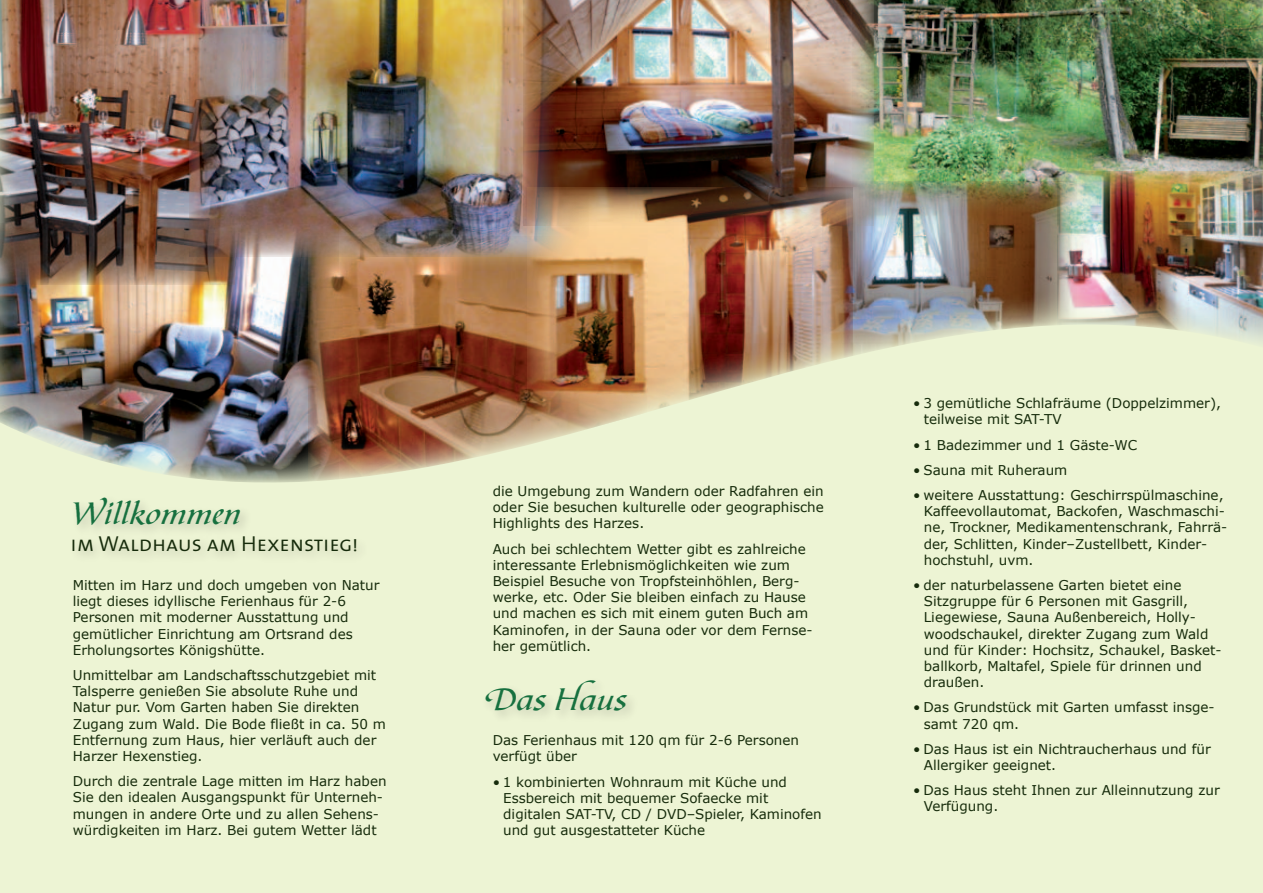
<style>
.page{position:relative;width:1263px;height:893px;background:#edf4d4}
.page>*{position:absolute;margin:0;border:0;box-sizing:border-box;transform-origin:0 0}
.t1{font:32.1px "Bible Script LT";letter-spacing:.03em;color:#16703f;scale:1.1 1}
.t2{font:21.75px "The Mix Semi Light Caps";color:#162b0b}
.t3{font:13.5px/16.2px "Verdana";color:#162b0b}
</style>
<div class="page">
<img style="left:873px;top:0;width:390px;height:181px">
<img style="left:0;top:257px;width:308px;height:226px">
<img style="left:0;top:0;width:235px;height:284px">
<img style="left:853px;top:181px;width:204px;height:175px">
<img style="left:308px;top:257px;width:271px;height:225px">
<img style="left:189px;top:0;width:338px;height:257px">
<img style="left:523px;top:0;width:350px;height:225px">
<img style="left:527px;top:187px;width:326px;height:244px">
<img style="left:1057px;top:171px;width:206px;height:172px">
<h1 class="t1" style="left:71px;top:494px;width:156px">Willkommen</h1>
<h2 class="t2" style="left:71px;top:526px;width:289px">im Waldhaus am Hexenstieg!</h2>
<p class="t3" style="left:73px;top:576px;width:308px">Mitten im Harz und doch umgeben von Natur liegt dieses idyllische Ferienhaus für 2-6<br>Personen mit moderner Ausstattung und gemütlicher Einrichtung am Ortsrand des Erholungsortes Königshütte.</p>
<p class="t3" style="left:73px;top:666px;width:315px">Unmittelbar am Landschaftsschutzgebiet mit Talsperre genießen Sie absolute Ruhe und Natur pur. Vom Garten haben Sie direkten Zugang zum Wald. Die Bode fließt in ca. 50 m Entfernung zum Haus, hier verläuft auch der Harzer Hexenstieg.</p>
<p class="t3" style="left:73px;top:773px;width:315px">Durch die zentrale Lage mitten im Harz haben Sie den idealen Ausgangspunkt für Unterneh&shy;mungen in andere Orte und zu allen Sehens&shy;würdigkeiten im Harz. Bei gutem Wetter lädt</p>
<p class="t3" style="left:493px;top:482px;width:333px;text-align:justify">die Umgebung zum Wandern oder Radfahren ein oder Sie besuchen kulturelle oder geographische Highlights des Harzes.</p>
<p class="t3" style="left:493px;top:540px;width:321px">Auch bei schlechtem Wetter gibt es zahlreiche interessante Erlebnismöglichkeiten wie zum Beispiel Besuche von Tropfsteinhöhlen, Berg&shy;werke, etc. Oder Sie bleiben einfach zu Hause und machen es sich mit einem guten Buch am Kaminofen, in der Sauna oder vor dem Fernse&shy;her gemütlich.</p>
<h1 class="t1" style="left:484px;top:680px;width:132px">Das Haus</h1>
<p class="t3" style="left:493px;top:732px;width:308px">Das Ferienhaus mit 120 qm für 2-6 Personen verfügt über</p>
<p class="t3" style="left:503px;top:773px;width:320px;text-indent:-11px">• 1 kombinierten Wohnraum mit Küche und Essbereich mit bequemer Sofaecke mit digitalen SAT-TV, CD / DVD–Spieler, Kaminofen und gut ausgestatteter Küche</p>
<p class="t3" style="left:924px;top:395px;width:299px;text-indent:-11px">• 3 gemütliche Schlafräume (Doppelzimmer), teilweise mit SAT-TV</p>
<p class="t3" style="left:913px;top:436px;width:226px">• 1 Badezimmer und 1 Gäste-WC</p>
<p class="t3" style="left:913px;top:461px;width:156px">• Sauna mit Ruheraum</p>
<p class="t3" style="left:924px;top:486px;width:305px;text-indent:-11px">• weitere Ausstattung: Geschirrspülmaschine, Kaffeevollautomat, Backofen, Waschmaschi&shy;ne, Trockner, Medikamentenschrank, Fahrrä&shy;der, Schlitten, Kinder–Zustellbett, Kinder&shy;hochstuhl, uvm.</p>
<p class="t3" style="left:924px;top:576px;width:299px;text-indent:-11px">• der naturbelassene Garten bietet eine Sitzgruppe für 6 Personen mit Gasgrill, Liegewiese, Sauna Außenbereich, Holly&shy;woodschaukel, direkter Zugang zum Wald und für Kinder: Hochsitz, Schaukel, Basket&shy;ballkorb, Maltafel, Spiele für drinnen und draußen.</p>
<p class="t3" style="left:924px;top:699px;width:292px;text-indent:-11px">• Das Grundstück mit Garten umfasst insge&shy;samt 720 qm.</p>
<p class="t3" style="left:924px;top:740px;width:288px;text-indent:-11px">• Das Haus ist ein Nichtraucherhaus und für<br>Allergiker geeignet.</p>
<p class="t3" style="left:924px;top:782px;width:297px;text-indent:-11px">• Das Haus steht Ihnen zur Alleinnutzung zur<br>Verfügung.</p>
</div>
